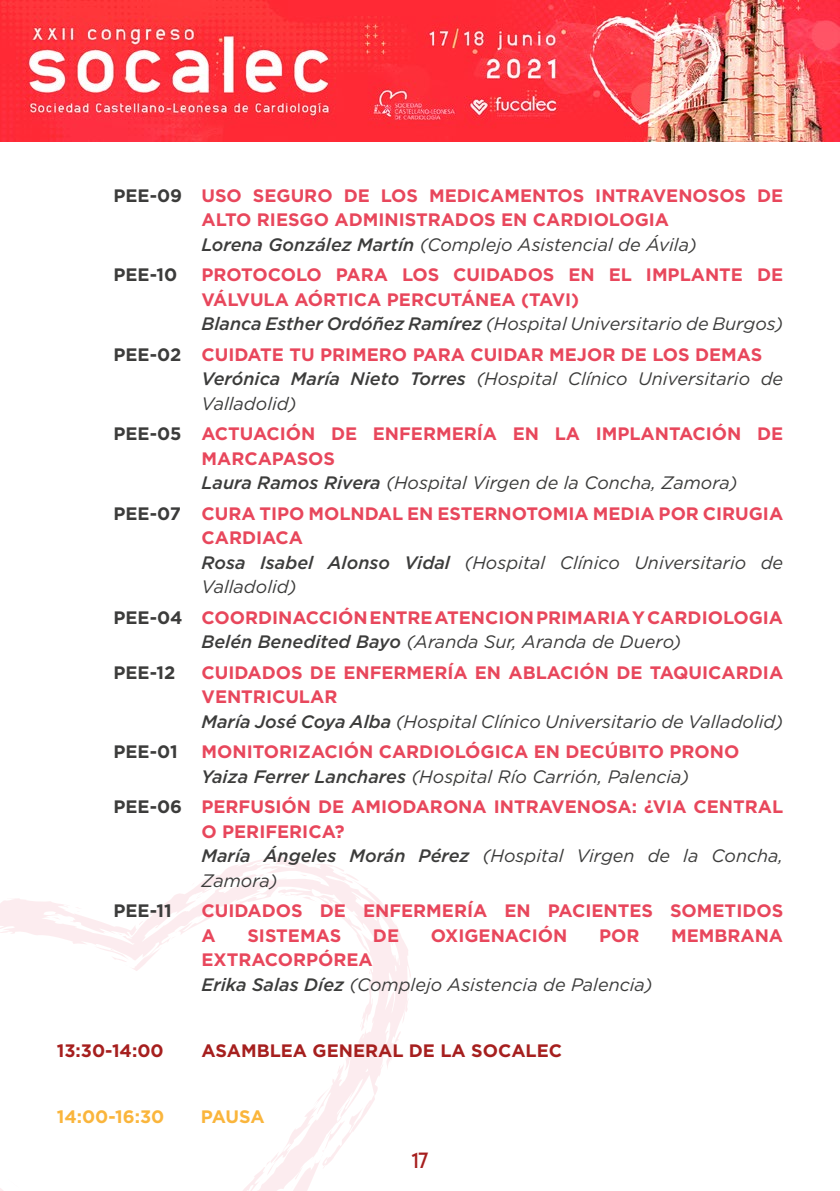
<style>
.page{position:relative;width:840px;height:1191px;background:#fff}
.page>*{position:absolute;margin:0;border:0;box-sizing:border-box;transform-origin:0 0}
.t1{font:22px "Animosa";color:#a61f1e}
.t2{font:700 18px/24.6px "Gotham";color:#e8475c}
.t3{font:italic 18px/24.6px "Gotham";color:#3c3c3b}
.t4{font:700 18px "Gotham";color:#a61f1e}
.t5{font:700 18px "Gotham";color:#3c3c3b}
.t6{font:700 18px "Gotham";color:#fab53c}
.s1{color:#3c3c3b}
.s2{font-weight:500;font-style:italic;color:#3c3c3b}
.s3{font-weight:400;font-style:italic;color:#3c3c3b}
.s4{font-weight:700;font-style:normal}
.s5{font-weight:700;font-style:normal;color:#e8475c}
.s6{font-weight:500}
</style>
<div class="page">
<img style="left:0;top:0;width:839px;height:142px">
<svg style="left:0;top:857px;width:410px;height:237px"></svg>
<svg style="left:94px;top:946px;width:35px;height:20px"></svg>
<svg style="left:171px;top:931px;width:6px;height:8px"></svg>
<svg style="left:75px;top:907px;width:7px;height:5px"></svg>
<svg style="left:199px;top:917px;width:4px;height:3px"></svg>
<svg style="left:137px;top:918px;width:10px;height:11px"></svg>
<svg style="left:192px;top:894px;width:11px;height:4px"></svg>
<svg style="left:220px;top:873px;width:50px;height:14px"></svg>
<svg style="left:191px;top:882px;width:4px;height:4px"></svg>
<svg style="left:293px;top:895px;width:32px;height:11px"></svg>
<svg style="left:299px;top:874px;width:8px;height:3px"></svg>
<svg style="left:337px;top:908px;width:5px;height:4px"></svg>
<svg style="left:301px;top:858px;width:15px;height:9px"></svg>
<svg style="left:337px;top:871px;width:21px;height:11px"></svg>
<svg style="left:364px;top:902px;width:6px;height:7px"></svg>
<svg style="left:371px;top:985px;width:2px;height:12px"></svg>
<svg style="left:360px;top:1021px;width:7px;height:6px"></svg>
<svg style="left:408px;top:983px;width:2px;height:17px"></svg>
<svg style="left:243px;top:1094px;width:132px;height:97px"></svg>
<p class="t2" style="left:201px;top:183px;width:583px;text-indent:-88px"><span class="s1">PEE-09</span> USO SEGURO DE LOS MEDICAMENTOS INTRAVENOSOS DE<br>ALTO RIESGO ADMINISTRADOS EN CARDIOLOGIA<br><span class="s2">Lorena González Martín</span> <span class="s3">(Complejo Asistencial de Ávila)</span></p>
<p class="t5" style="left:113px;top:263px;width:65px">PEE-10</p>
<p class="t2" style="left:201px;top:262px;width:583px">PROTOCOLO PARA LOS CUIDADOS EN EL IMPLANTE DE<br>VÁLVULA AÓRTICA PERCUTÁNEA (TAVI)<br><span class="s2">Blanca Esther Ordóñez Ramírez</span> <span class="s3">(Hospital Universitario de Burgos)</span></p>
<p class="t3" style="left:201px;top:341px;width:583px;text-indent:-88px"><span class="s4">PEE-02</span> <span class="s5">CUIDATE TU PRIMERO PARA CUIDAR MEJOR DE LOS DEMAS<br></span><span class="s6">Verónica María Nieto Torres</span> (Hospital Clínico Universitario de<br>Valladolid)</p>
<p class="t2" style="left:201px;top:421px;width:583px;text-indent:-88px"><span class="s1">PEE-05</span> ACTUACIÓN DE ENFERMERÍA EN LA IMPLANTACIÓN DE<br>MARCAPASOS<br><span class="s2">Laura Ramos Rivera</span> <span class="s3">(Hospital Virgen de la Concha, Zamora)</span></p>
<p class="t2" style="left:201px;top:501px;width:583px;text-indent:-88px"><span class="s1">PEE-07</span> CURA TIPO MOLNDAL EN ESTERNOTOMIA MEDIA POR CIRUGIA CARDIACA<br><span class="s2">Rosa Isabel Alonso Vidal</span> <span class="s3">(Hospital Clínico Universitario de Valladolid)</span></p>
<p class="t2" style="left:201px;top:605px;width:583px;text-indent:-88px"><span class="s1">PEE-04</span> COORDINACCIÓN ENTRE ATENCION PRIMARIA Y CARDIOLOGIA<br><span class="s2">Belén Benedited Bayo</span> <span class="s3">(Aranda Sur, Aranda de Duero)</span></p>
<p class="t5" style="left:113px;top:660px;width:63px">PEE-12</p>
<p class="t2" style="left:201px;top:660px;width:583px">CUIDADOS DE ENFERMERÍA EN ABLACIÓN DE TAQUICARDIA<br>VENTRICULAR<br><span class="s2">María José Coya Alba</span> <span class="s3">(Hospital Clínico Universitario de Valladolid)</span></p>
<p class="t5" style="left:113px;top:740px;width:66px">PEE-01</p>
<p class="t2" style="left:201px;top:739px;width:539px">MONITORIZACIÓN CARDIOLÓGICA EN DECÚBITO PRONO<br><span class="s2">Yaiza Ferrer Lanchares</span> <span class="s3">(Hospital Río Carrión, Palencia)</span></p>
<p class="t2" style="left:201px;top:794px;width:583px;text-indent:-88px"><span class="s1">PEE-06</span> PERFUSIÓN DE AMIODARONA INTRAVENOSA: ¿VIA CENTRAL O PERIFERICA?<br><span class="s2">María Ángeles Morán Pérez</span> <span class="s3">(Hospital Virgen de la Concha, Zamora)</span></p>
<p class="t5" style="left:113px;top:899px;width:60px">PEE-11</p>
<p class="t2" style="left:201px;top:898px;width:583px">CUIDADOS DE ENFERMERÍA EN PACIENTES SOMETIDOS<br>A</p>
<p class="t2" style="left:247px;top:923px;width:95px">SISTEMAS</p>
<p class="t2" style="left:373px;top:923px;width:28px">DE</p>
<p class="t2" style="left:430px;top:923px;width:138px">OXIGENACIÓN</p>
<p class="t2" style="left:598px;top:923px;width:42px">POR</p>
<p class="t2" style="left:670px;top:923px;width:113px">MEMBRANA</p>
<p class="t3" style="left:201px;top:947px;width:452px"><span class="s5">EXTRACORPÓREA<br></span><span class="s6">Erika Salas Díez</span> (Complejo Asistencia de Palencia)</p>
<p class="t4" style="left:57px;top:1038px;width:108px">13:30-14:00</p>
<p class="t4" style="left:201px;top:1038px;width:362px">ASAMBLEA GENERAL DE LA SOCALEC</p>
<p class="t6" style="left:57px;top:1104px;width:109px">14:00-16:30</p>
<p class="t6" style="left:201px;top:1104px;width:65px">PAUSA</p>
<p class="t1" style="left:410px;top:1142px;width:20px">17</p>
</div>
